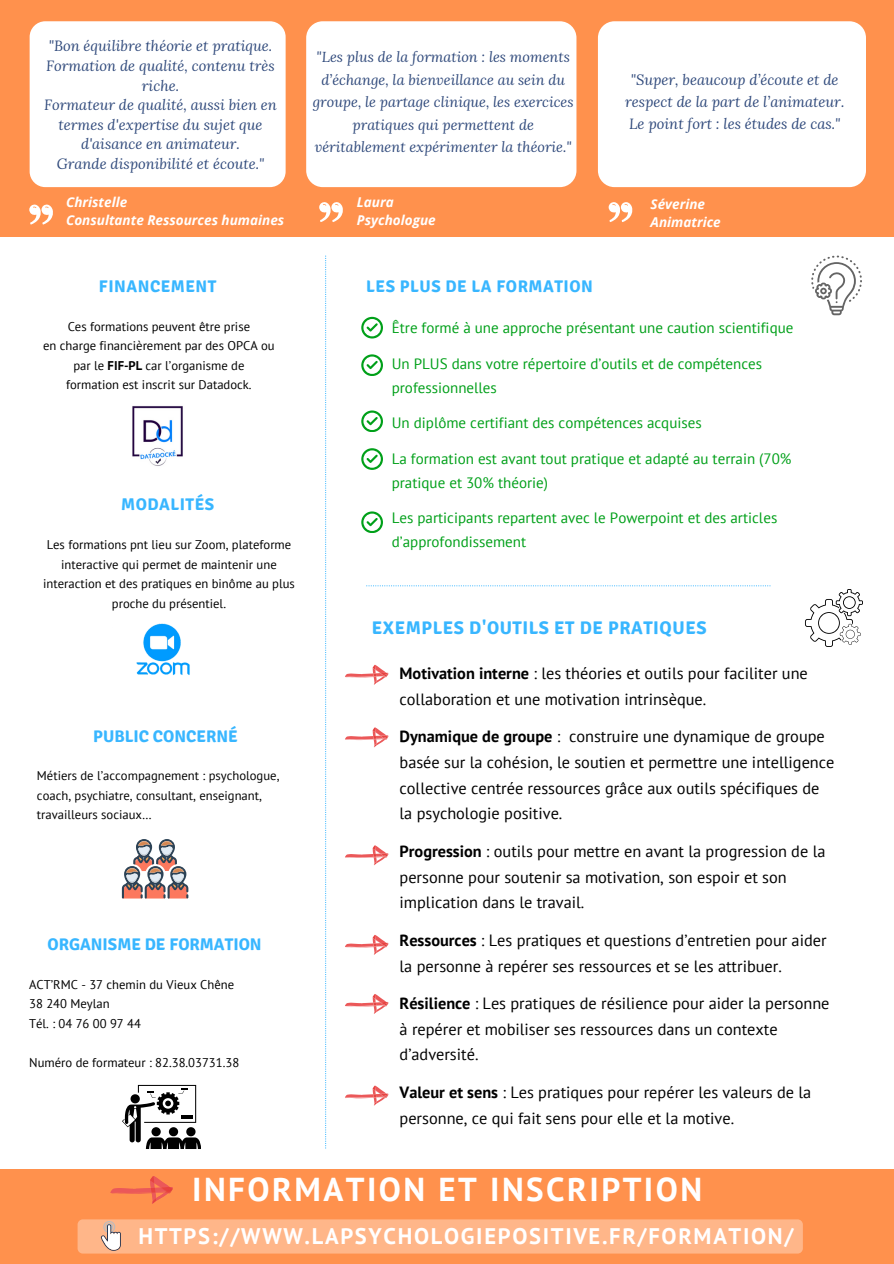
<style>
.page{position:relative;width:894px;height:1264px;background:#fff}
.page>*{position:absolute;margin:0;border:0;box-sizing:border-box;transform-origin:0 0}
.t1{font:700 33px "PT Sans";letter-spacing:.075em;color:#fff}
.t2{font:700 22.5px "PT Sans";letter-spacing:.075em;color:#fff}
.t3{font:700 18.3px "Signika";letter-spacing:.03em;color:#38b6ff}
.t4{font:700 16.8px "Signika";letter-spacing:.03em;color:#38b6ff}
.t5{font:700 16.8px "Signika";color:#38b6ff}
.t6{font:16.35px/25.7px "PT Sans";color:#000}
.t7{font:15px/23.7px "PT Sans";color:#00a019}
.t8{font:italic 14.7px/19.5px "Lora";color:#2f497b;text-align:center}
.t9{font:italic 14.4px/22.5px "Lora";color:#2f497b;text-align:center}
.t10{font:italic 700 13.5px "Open Sans";color:#fff}
.t11{font:12.6px/19.6px "PT Sans";color:#000;text-align:center}
.s1{font-weight:700}
</style>
<div class="page">
<svg style="left:366px;top:585px;width:404px;height:1px"></svg>
<svg style="left:325px;top:255px;width:1px;height:893px"></svg>
<img style="left:132px;top:406px;width:51px;height:60px">
<svg style="left:361px;top:317px;width:21px;height:21px"></svg>
<svg style="left:345px;top:664px;width:44px;height:20px"></svg>
<svg style="left:361px;top:354px;width:21px;height:22px"></svg>
<svg style="left:361px;top:410px;width:21px;height:22px"></svg>
<svg style="left:361px;top:448px;width:21px;height:21px"></svg>
<svg style="left:361px;top:511px;width:21px;height:22px"></svg>
<svg style="left:345px;top:727px;width:44px;height:20px"></svg>
<svg style="left:345px;top:845px;width:44px;height:20px"></svg>
<svg style="left:345px;top:935px;width:44px;height:19px"></svg>
<svg style="left:345px;top:994px;width:44px;height:19px"></svg>
<svg style="left:345px;top:1085px;width:44px;height:20px"></svg>
<div style="left:0;top:0;width:893px;height:236px;background:#ff914d"></div>
<div style="left:30px;top:21px;width:255px;height:166px;background:#fff;border-radius:16px"></div>
<div style="left:306px;top:21px;width:270px;height:166px;background:#fff;border-radius:17px"></div>
<div style="left:597px;top:21px;width:268px;height:166px;background:#fff;border-radius:17px"></div>
<svg style="left:319px;top:202px;width:24px;height:20px"></svg>
<svg style="left:29px;top:204px;width:24px;height:21px"></svg>
<svg style="left:608px;top:202px;width:25px;height:20px"></svg>
<img style="left:136px;top:623px;width:54px;height:52px">
<svg style="left:122px;top:839px;width:66px;height:59px"></svg>
<svg style="left:122px;top:1084px;width:79px;height:64px"></svg>
<svg style="left:805px;top:589px;width:57px;height:57px"></svg>
<svg style="left:811px;top:255px;width:50px;height:60px"></svg>
<div style="left:0;top:1169px;width:893px;height:94px;background:#ff914d"></div>
<svg style="left:111px;top:1176px;width:62px;height:27px"></svg>
<div style="left:77px;top:1219px;width:725px;height:34px;background:#ffb689;border-radius:5px"></div>
<svg style="left:101px;top:1221px;width:20px;height:29px"></svg>
<p class="t8" style="left:49px;top:36px;width:225px">"Bon équilibre théorie et pratique.</p>
<p class="t8" style="left:46px;top:56px;width:230px">Formation de qualité, contenu très riche.</p>
<p class="t8" style="left:44px;top:95px;width:234px">Formateur de qualité, aussi bien en termes d'expertise du sujet que d'aisance en animateur.</p>
<p class="t8" style="left:57px;top:153px;width:209px">Grande disponibilité et écoute."</p>
<p class="t10" style="left:66px;top:192px;width:63px">Christelle</p>
<p class="t10" style="left:66px;top:210px;width:219px">Consultante Ressources humaines</p>
<p class="t9" style="left:313px;top:46px;width:262px">"Les plus de la formation : les moments d’échange, la bienveillance au sein du groupe, le partage clinique, les exercices pratiques qui permettent de véritablement expérimenter la théorie."</p>
<p class="t10" style="left:357px;top:192px;width:38px">Laura</p>
<p class="t10" style="left:357px;top:210px;width:80px">Psychologue</p>
<p class="t8" style="left:625px;top:68px;width:221px;line-height:22px">"Super, beaucoup d’écoute et de respect de la part de l’animateur.<br>Le point fort : les études de cas."</p>
<p class="t10" style="left:650px;top:195px;width:56px">Séverine</p>
<p class="t10" style="left:650px;top:213px;width:72px">Animatrice</p>
<p class="t4" style="left:99px;top:276px;width:119px">FINANCEMENT</p>
<p class="t11" style="left:68px;top:316px;width:184px">Ces formations peuvent être prise</p>
<p class="t11" style="left:43px;top:336px;width:233px">en charge financièrement par des OPCA ou par le <span class="s1">FIF-PL</span> car l’organisme de</p>
<p class="t11" style="left:66px;top:375px;width:187px">formation est inscrit sur Datadock.</p>
<p class="t4" style="left:121px;top:494px;width:95px">MODALITÉS</p>
<p class="t11" style="left:43px;top:534px;width:253px">Les formations pnt lieu sur Zoom, plateforme interactive qui permet de maintenir une interaction et des pratiques en binôme au plus proche du présentiel.</p>
<p class="t5" style="left:93px;top:725px;width:146px">PUBLIC CONCERNÉ</p>
<p class="t11" style="left:37px;top:765px;width:244px">Métiers de l’accompagnement : psychologue,</p>
<p class="t11" style="left:37px;top:785px;width:226px;text-align:left">coach, psychiatre, consultant, enseignant, travailleurs sociaux…</p>
<p class="t5" style="left:47px;top:934px;width:215px">ORGANISME DE FORMATION</p>
<p class="t11" style="left:29px;top:974px;width:206px">ACT’RMC - 37 chemin du Vieux Chêne</p>
<p class="t11" style="left:29px;top:993px;width:82px">38 240 Meylan</p>
<p class="t11" style="left:29px;top:1013px;width:113px">Tél. : 04 76 00 97 44</p>
<p class="t11" style="left:29px;top:1052px;width:211px">Numéro de formateur : 82.38.03731.38</p>
<p class="t4" style="left:366px;top:276px;width:228px">LES PLUS DE LA FORMATION</p>
<p class="t7" style="left:391px;top:315px;width:403px">Être formé à une approche présentant une caution scientifique</p>
<p class="t7" style="left:391px;top:351px;width:372px">Un PLUS dans votre répertoire d’outils et de compétences professionnelles</p>
<p class="t7" style="left:391px;top:411px;width:311px">Un diplôme certifiant des compétences acquises</p>
<p class="t7" style="left:391px;top:446px;width:401px">La formation est avant tout pratique et adapté au terrain (70% pratique et 30% théorie)</p>
<p class="t7" style="left:391px;top:506px;width:387px">Les participants repartent avec le Powerpoint et des articles d’approfondissement</p>
<p class="t3" style="left:372px;top:617px;width:336px">EXEMPLES D'OUTILS ET DE PRATIQUES</p>
<p class="t6" style="left:399px;top:660px;width:410px"><span class="s1">Motivation interne</span> : les théories et outils pour faciliter une collaboration et une motivation intrinsèque.</p>
<p class="t6" style="left:399px;top:723px;width:436px"><span class="s1">Dynamique de groupe</span> : construire une dynamique de groupe basée sur la cohésion, le soutien et permettre une intelligence collective centrée ressources grâce aux outils spécifiques de la psychologie positive.</p>
<p class="t6" style="left:399px;top:838px;width:427px"><span class="s1">Progression</span> : outils pour mettre en avant la progression de la personne pour soutenir sa motivation, son espoir et son implication dans le travail.</p>
<p class="t6" style="left:399px;top:927px;width:428px"><span class="s1">Ressources</span> : Les pratiques et questions d’entretien pour aider la personne à repérer ses ressources et se les attribuer.</p>
<p class="t6" style="left:399px;top:990px;width:431px"><span class="s1">Résilience</span> : Les pratiques de résilience pour aider la personne à repérer et mobiliser ses ressources dans un contexte d’adversité.</p>
<p class="t6" style="left:399px;top:1079px;width:413px"><span class="s1">Valeur et sens</span> : Les pratiques pour repérer les valeurs de la personne, ce qui fait sens pour elle et la motive.</p>
<p class="t1" style="left:192px;top:1167px;width:511px">INFORMATION ET INSCRIPTION</p>
<p class="t2" style="left:138px;top:1221px;width:656px">HTTPS://WWW.LAPSYCHOLOGIEPOSITIVE.FR/FORMATION/</p>
</div>
